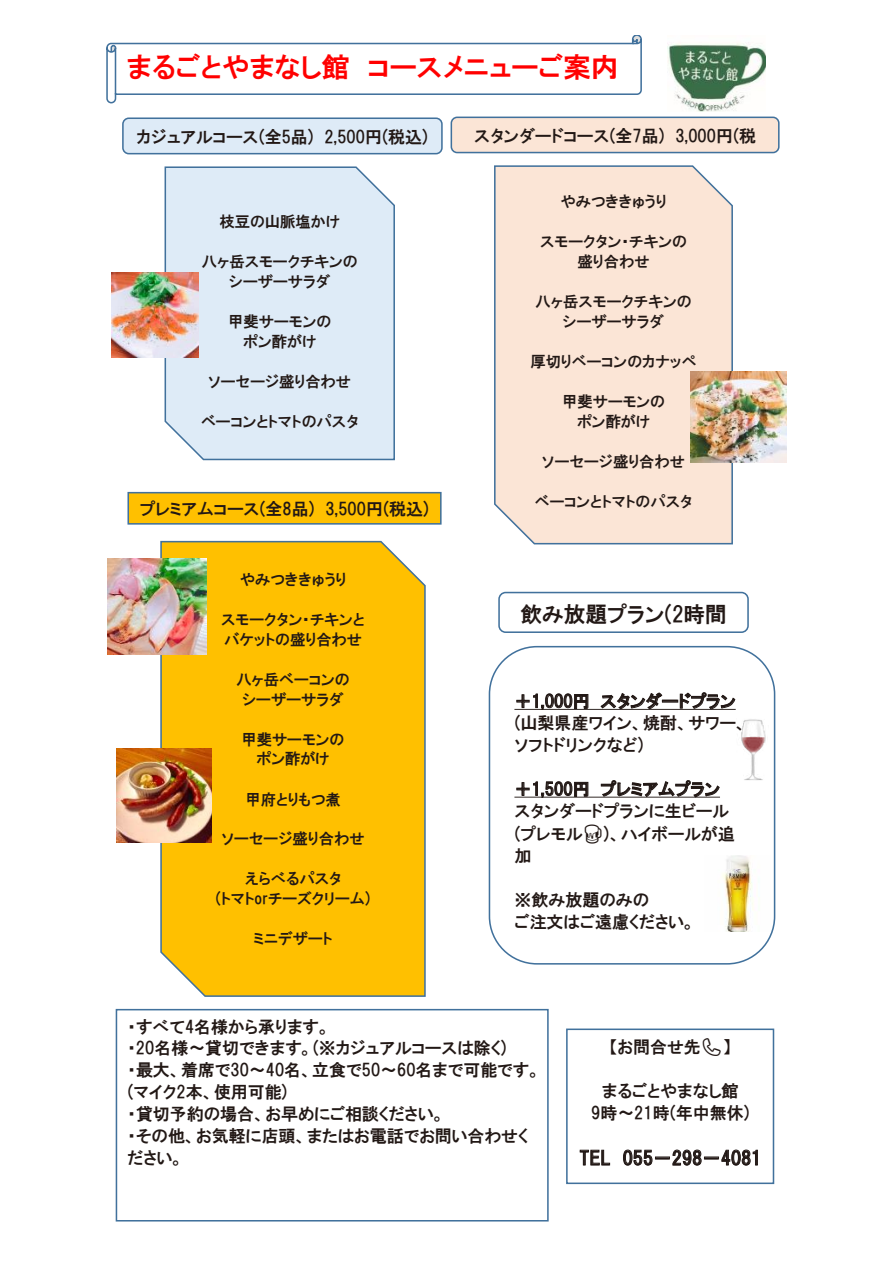
<style>
.page{position:relative;width:893px;height:1263px;background:#fff}
.page>*{position:absolute;margin:0;border:0;box-sizing:border-box;transform-origin:0 0}
.t1{font:27.75px "HGP Gothic E";color:#f00}
.t2{font:21.6px "HGP Gothic E";color:#221815}
.t3{font:18.45px "HGP Gothic E";letter-spacing:.01em;color:#221815}
.t4{font:16.95px/21.9px "HGP Gothic E";color:#221815}
.t5{font:15.3px/20px "HGP Gothic E";color:#221815;text-align:center}
</style>
<div class="page">
<div style="left:164px;top:166px;width:231px;height:295px;background:#deebf7"></div>
<div style="left:122px;top:117px;width:321px;height:37px;background:#deebf7;border:2px solid #41719c;border-radius:6px"></div>
<div style="left:451px;top:117px;width:329px;height:36px;background:#fbe5d6;border:2px solid #41719c;border-radius:6px"></div>
<div style="left:494px;top:165px;width:239px;height:380px;background:#fbe5d6"></div>
<div style="left:128px;top:493px;width:313px;height:31px;background:#ffc000"></div>
<div style="left:127px;top:492px;width:315px;height:33px;border:2px solid #41719c"></div>
<div style="left:160px;top:540px;width:266px;height:457px;background:#ffc000"></div>
<div style="left:498px;top:592px;width:251px;height:41px;background:#fff;border:2px solid #41719c;border-radius:7px"></div>
<div style="left:116px;top:1009px;width:433px;height:212px;border:2px solid #41719c"></div>
<div style="left:566px;top:1028px;width:208px;height:156px;border:2px solid #41719c"></div>
<svg style="left:580px;top:1150px;width:30px;height:15px"></svg>
<svg style="left:623px;top:1149px;width:135px;height:16px"></svg>
<svg style="left:106px;top:35px;width:536px;height:69px"></svg>
<div style="left:489px;top:646px;width:286px;height:318px;background:#fff;border:2px solid #41719c;border-radius:48px"></div>
<svg style="left:514px;top:692px;width:222px;height:18px"></svg>
<svg style="left:514px;top:780px;width:206px;height:18px"></svg>
<img style="left:108px;top:558px;width:99px;height:97px">
<img style="left:691px;top:371px;width:95px;height:92px">
<img style="left:111px;top:272px;width:87px;height:86px">
<img style="left:116px;top:749px;width:96px;height:93px">
<img style="left:741px;top:719px;width:25px;height:61px">
<img style="left:667px;top:42px;width:98px;height:69px">
<img style="left:722px;top:856px;width:32px;height:75px">
<h1 class="t1" style="left:127px;top:53px;width:493px">まるごとやまなし館 コースメニューご案内</h1>
<p class="t4" style="left:137px;top:126px;width:293px">カジュアルコース(全5品) 2,500円(税込)</p>
<p class="t4" style="left:474px;top:125px;width:283px">スタンダードコース(全7品) 3,000円(税</p>
<p class="t5" style="left:219px;top:212px;width:122px">枝豆の山脈塩かけ</p>
<p class="t5" style="left:202px;top:252px;width:158px">八ヶ岳スモークチキンのシーザーサラダ</p>
<p class="t5" style="left:228px;top:312px;width:105px">甲斐サーモンのポン酢がけ</p>
<p class="t5" style="left:208px;top:372px;width:144px">ソーセージ盛り合わせ</p>
<p class="t5" style="left:201px;top:412px;width:159px">ベーコンとトマトのパスタ</p>
<p class="t4" style="left:140px;top:498px;width:291px">プレミアムコース(全8品) 3,500円(税込)</p>
<p class="t5" style="left:240px;top:569px;width:108px">やみつききゅうり</p>
<p class="t5" style="left:221px;top:609px;width:145px;text-align:left">スモークタン・チキンとバケットの盛り合わせ</p>
<p class="t5" style="left:236px;top:669px;width:115px">八ヶ岳ベーコンのシーザーサラダ</p>
<p class="t5" style="left:242px;top:729px;width:104px">甲斐サーモンのポン酢がけ</p>
<p class="t5" style="left:245px;top:789px;width:97px">甲府とりもつ煮</p>
<p class="t5" style="left:221px;top:829px;width:145px">ソーセージ盛り合わせ</p>
<p class="t5" style="left:216px;top:869px;width:157px">えらべるパスタ<br>(トマトorチーズクリーム)</p>
<p class="t5" style="left:253px;top:929px;width:81px">ミニデザート</p>
<p class="t5" style="left:560px;top:191px;width:108px">やみつききゅうり</p>
<p class="t5" style="left:540px;top:231px;width:148px">スモークタン・チキンの盛り合わせ</p>
<p class="t5" style="left:535px;top:291px;width:158px">八ヶ岳スモークチキンのシーザーサラダ</p>
<p class="t5" style="left:530px;top:351px;width:168px">厚切りベーコンのカナッペ</p>
<p class="t5" style="left:562px;top:391px;width:105px">甲斐サーモンのポン酢がけ</p>
<p class="t5" style="left:542px;top:451px;width:145px">ソーセージ盛り合わせ</p>
<p class="t5" style="left:535px;top:491px;width:159px">ベーコンとトマトのパスタ</p>
<p class="t2" style="left:521px;top:603px;width:208px">飲み放題プラン(2時間</p>
<p class="t4" style="left:515px;top:690px;width:234px">＋1,000円 スタンダードプラン<br>(山梨県産ワイン、焼酎、サワー、ソフトドリンクなど)</p>
<p class="t4" style="left:515px;top:778px;width:222px;line-height:22.4px">＋1,500円 プレミアムプランスタンダードプランに生ビール(プレモル⑶)、ハイボールが追加</p>
<p class="t4" style="left:515px;top:889px;width:182px">※飲み放題のみの<br>ご注文はご遠慮ください。</p>
<p class="t4" style="left:128px;top:1015px;width:415px">・すべて4名様から承ります。<br>・20名様～貸切できます。(※カジュアルコースは除く)<br>・最大、着席で30～40名、立食で50～60名まで可能です。(マイク2本、使用可能)<br>・貸切予約の場合、お早めにご相談ください。<br>・その他、お気軽に店頭、またはお電話でお問い合わせください。</p>
<p class="t4" style="left:609px;top:1036px;width:93px">【お問合せ先</p>
<p class="t4" style="left:723px;top:1036px;width:10px">】</p>
<p class="t4" style="left:591px;top:1080px;width:160px;text-align:center">まるごとやまなし館<br>9時～21時(年中無休)</p>
<p class="t3" style="left:579px;top:1149px;width:184px">TEL 055－298－4081</p>
</div>
